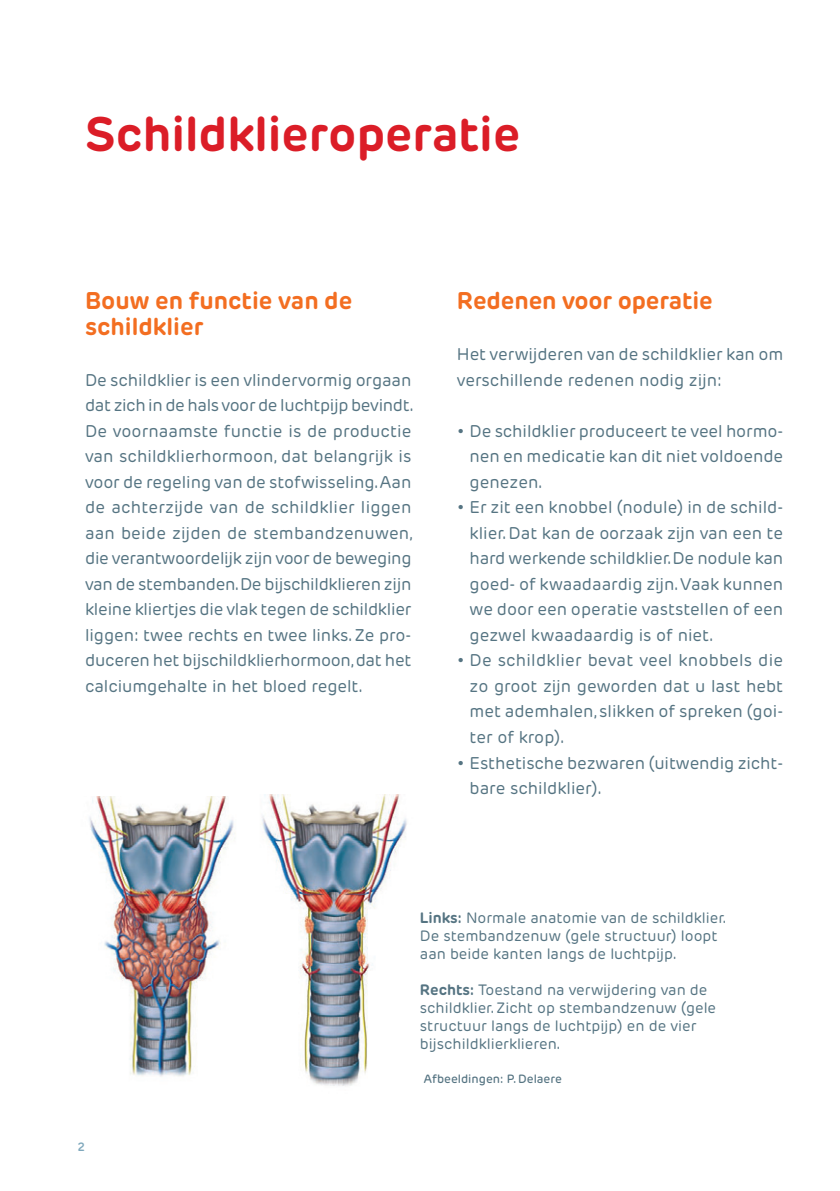
<style>
.page{position:relative;width:840px;height:1191px;background:#fff}
.page>*{position:absolute;margin:0;border:0;box-sizing:border-box;transform-origin:0 0}
.t1{font:700 48px "Rubrik New";color:#db1d27}
.t2{font:700 24px/25.6px "Rubrik New";color:#f36e21}
.t3{font:17px/25.6px "Rubrik New";letter-spacing:-.005em;color:#557482;text-align:justify}
.t4{font:15px/18px "Rubrik New";color:#557482}
.t5{font:500 12px "Rubrik New";color:#557482}
.t6{font:600 12px "Rubrik New";color:#7fa8bc}
.s1{font-weight:700}
</style>
<div class="page">
<img style="left:89px;top:797px;width:145px;height:280px">
<img style="left:262px;top:794px;width:145px;height:292px">
<h1 class="t1" style="left:85px;top:104px;width:436px">Schildklieroperatie</h1>
<h2 class="t2" style="left:85px;top:288px;width:268px">Bouw en functie van de schildklier</h2>
<p class="t3" style="left:85px;top:367px;width:329px">De schildklier is een vlindervormig orgaan dat zich in de hals voor de luchtpijp bevindt.<br>De voornaamste functie is de productie van schildklierhormoon, dat belangrijk is voor de regeling van de stofwisseling. Aan de achterzijde van de schildklier liggen aan beide zijden de stembandzenuwen, die verantwoordelijk zijn voor de beweging van de stembanden. De bijschildklieren zijn kleine kliertjes die vlak tegen de schildklier liggen: twee rechts en twee links. Ze pro&shy;duceren het bijschildklierhormoon, dat het calciumgehalte in het bloed regelt.</p>
<h2 class="t2" style="left:456px;top:288px;width:257px">Redenen voor operatie</h2>
<p class="t3" style="left:456px;top:342px;width:327px">Het verwijderen van de schildklier kan om verschillende redenen nodig zijn:</p>
<p class="t3" style="left:469px;top:418px;width:315px;text-indent:-13px">• De schildklier produceert te veel hormo&shy;nen en medicatie kan dit niet voldoende genezen.</p>
<p class="t3" style="left:469px;top:495px;width:315px;text-indent:-13px">• Er zit een knobbel (nodule) in de schild&shy;klier. Dat kan de oorzaak zijn van een te hard werkende schildklier. De nodule kan goed- of kwaadaardig zijn. Vaak kunnen we door een operatie vaststellen of een gezwel kwaadaardig is of niet.</p>
<p class="t3" style="left:469px;top:648px;width:315px;text-indent:-13px">• De schildklier bevat veel knobbels die zo groot zijn geworden dat u last hebt met ademhalen, slikken of spreken (goi&shy;ter of krop).</p>
<p class="t3" style="left:469px;top:750px;width:315px;text-indent:-13px">• Esthetische bezwaren (uitwendig zicht&shy;bare schildklier).</p>
<p class="t6" style="left:78px;top:1139px;width:9px">2</p>
<p class="t4" style="left:420px;top:909px;width:307px"><span class="s1">Links:</span> Normale anatomie van de schildklier.<br>De stembandzenuw (gele structuur) loopt aan beide kanten langs de luchtpijp.</p>
<p class="t4" style="left:420px;top:981px;width:297px"><span class="s1">Rechts:</span> Toestand na verwijdering van de schildklier. Zicht op stembandzenuw (gele structuur langs de luchtpijp) en de vier bijschildklierklieren.</p>
<p class="t5" style="left:423px;top:1071px;width:139px">Afbeeldingen: P. Delaere</p>
</div>
